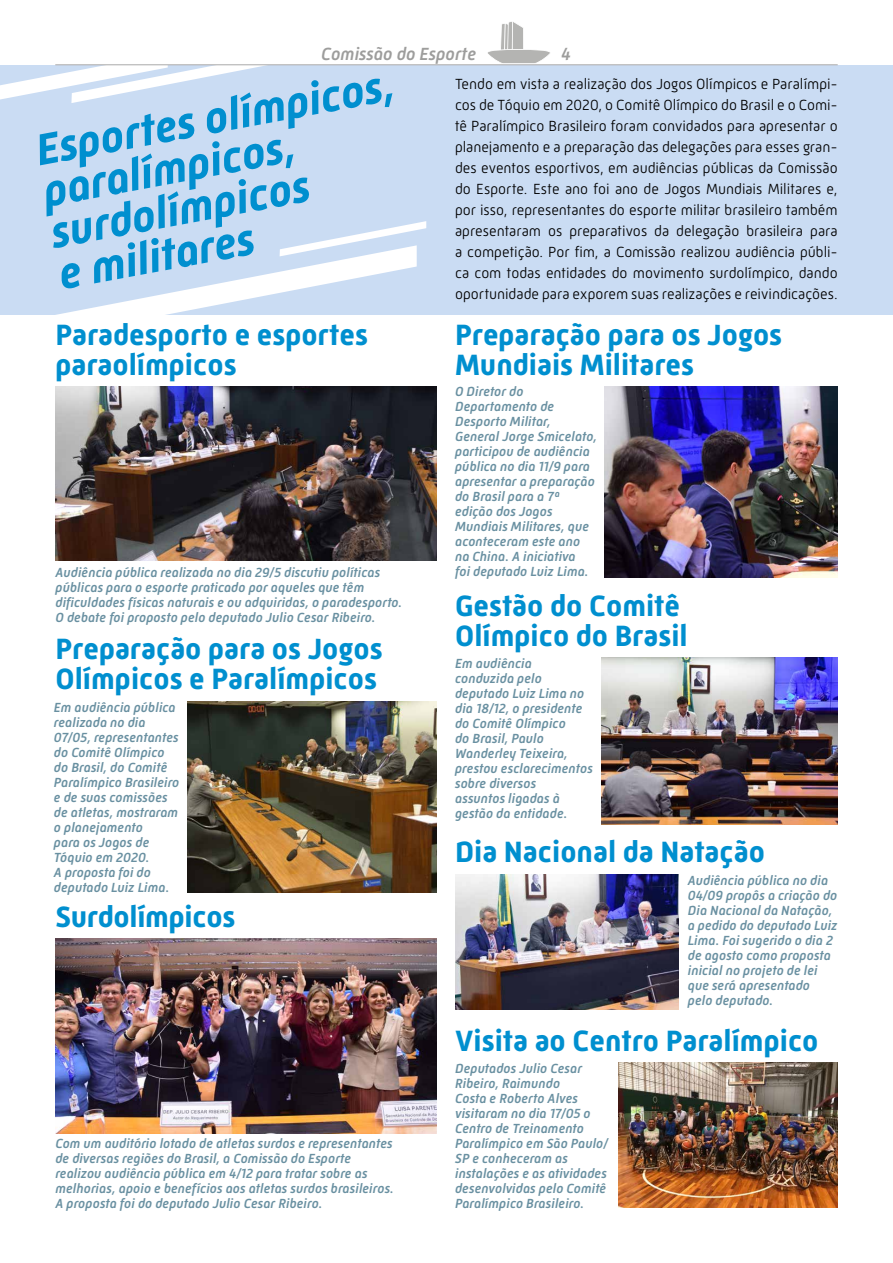
<style>
.page{position:relative;width:893px;height:1263px;background:#fff}
.page>*{position:absolute;margin:0;border:0;box-sizing:border-box;transform-origin:0 0}
.t1{font:italic 700 45px/41.7px "Mic 32 New";color:#008fcf}
.t2{font:700 30px/30px "Mic 32 New";color:#008fcf}
.t3{font:italic 500 18px "Mic 32 New";color:#9d9d9c}
.t4{font:300 15px/21px "Mic 32 New";color:#000;text-align:justify}
.t5{font:italic 500 13.5px/15px "Mic 32 New";letter-spacing:.01em;color:#6990a1}
</style>
<div class="page">
<div style="left:0;top:65px;width:893px;height:250px;background:#cadcf3"></div>
<svg style="left:56px;top:221px;width:370px;height:94px"></svg>
<svg style="left:0;top:65px;width:277px;height:38px"></svg>
<img style="left:455px;top:875px;width:223px;height:135px">
<img style="left:605px;top:386px;width:232px;height:191px">
<img style="left:55px;top:386px;width:382px;height:174px">
<img style="left:188px;top:701px;width:249px;height:191px">
<img style="left:55px;top:938px;width:382px;height:195px">
<img style="left:618px;top:1063px;width:219px;height:145px">
<img style="left:601px;top:658px;width:236px;height:167px">
<hr style="left:55px;top:64px;width:783px;height:1px;background:#b3b2b2">
<svg style="left:488px;top:21px;width:62px;height:43px"></svg>
<h3 class="t3" style="left:321px;top:44px;width:157px">Comissão do Esporte</h3>
<h3 class="t3" style="left:561px;top:44px;width:11px">4</h3>
<h1 class="t1" style="left:31px;top:132px;width:367px;rotate:-11deg">Esportes olímpicos, paralímpicos, surdolímpicos<br>e militares</h1>
<h2 class="t2" style="left:55px;top:320px;width:314px">Paradesporto e esportes paraolímpicos</h2>
<p class="t5" style="left:56px;top:565px;width:348px">Audiência pública realizada no dia 29/5 discutiu políticas públicas para o esporte praticado por aqueles que têm dificuldades físicas naturais e ou adquiridas, o paradesporto.<br>O debate foi proposto pelo deputado Julio Cesar Ribeiro.</p>
<h2 class="t2" style="left:56px;top:634px;width:329px">Preparação para os Jogos<br>Olímpicos e Paralímpicos</h2>
<p class="t5" style="left:54px;top:699px;width:127px">Em audiência pública realizada no dia<br>07/05, representantes do Comitê Olímpico do Brasil, do Comitê<br>Paralímpico Brasileiro e de suas comissões de atletas, mostraram o planejamento<br>para os Jogos de<br>Tóquio em 2020.<br>A proposta foi do deputado Luiz Lima.</p>
<h2 class="t2" style="left:55px;top:902px;width:181px">Surdolímpicos</h2>
<p class="t5" style="left:55px;top:1136px;width:340px">Com um auditório lotado de atletas surdos e representantes de diversas regiões do Brasil, a Comissão do Esporte realizou audiência pública em 4/12 para tratar sobre as melhorias, apoio e benefícios aos atletas surdos brasileiros.<br>A proposta foi do deputado Julio Cesar Ribeiro.</p>
<p class="t4" style="left:455px;top:74px;width:384px">Tendo em vista a realização dos Jogos Olímpicos e Paralímpi&shy;cos de Tóquio em 2020, o Comitê Olímpico do Brasil e o Comi&shy;tê Paralímpico Brasileiro foram convidados para apresentar o planejamento e a preparação das delegações para esses gran&shy;des eventos esportivos, em audiências públicas da Comissão do Esporte. Este ano foi ano de Jogos Mundiais Militares e, por isso, representantes do esporte militar brasileiro também apresentaram os preparativos da delegação brasileira para a competição. Por fim, a Comissão realizou audiência públi&shy;ca com todas entidades do movimento surdolímpico, dando oportunidade para exporem suas realizações e reivindicações.</p>
<h2 class="t2" style="left:455px;top:320px;width:329px">Preparação para os Jogos<br>Mundiais Militares</h2>
<p class="t5" style="left:455px;top:384px;width:143px">O Diretor do<br>Departamento de<br>Desporto Militar,<br>General Jorge Smicelato, participou de audiência pública no dia 11/9 para apresentar a preparação do Brasil para a 7ª edição dos Jogos<br>Mundiais Militares, que aconteceram este ano na China. A iniciativa<br>foi deputado Luiz Lima.</p>
<h2 class="t2" style="left:455px;top:591px;width:234px">Gestão do Comitê<br>Olímpico do Brasil</h2>
<p class="t5" style="left:455px;top:656px;width:139px">Em audiência conduzida pelo deputado Luiz Lima no dia 18/12, o presidente do Comitê Olímpico<br>do Brasil, Paulo<br>Wanderley Teixeira, prestou esclarecimentos sobre diversos<br>assuntos ligadas à gestão da entidade.</p>
<h2 class="t2" style="left:455px;top:836px;width:311px">Dia Nacional da Natação</h2>
<p class="t5" style="left:688px;top:873px;width:151px">Audiência pública no dia<br>04/09 propôs a criação do<br>Dia Nacional da Natação, a pedido do deputado Luiz<br>Lima. Foi sugerido o dia 2 de agosto como proposta inicial no projeto de lei que será apresentado pelo deputado.</p>
<h2 class="t2" style="left:455px;top:1026px;width:365px">Visita ao Centro Paralímpico</h2>
<p class="t5" style="left:455px;top:1061px;width:155px">Deputados Julio Cesar<br>Ribeiro, Raimundo<br>Costa e Roberto Alves visitaram no dia 17/05 o<br>Centro de Treinamento<br>Paralímpico em São Paulo/<br>SP e conheceram as instalações e as atividades desenvolvidas pelo Comitê<br>Paralímpico Brasileiro.</p>
</div>
